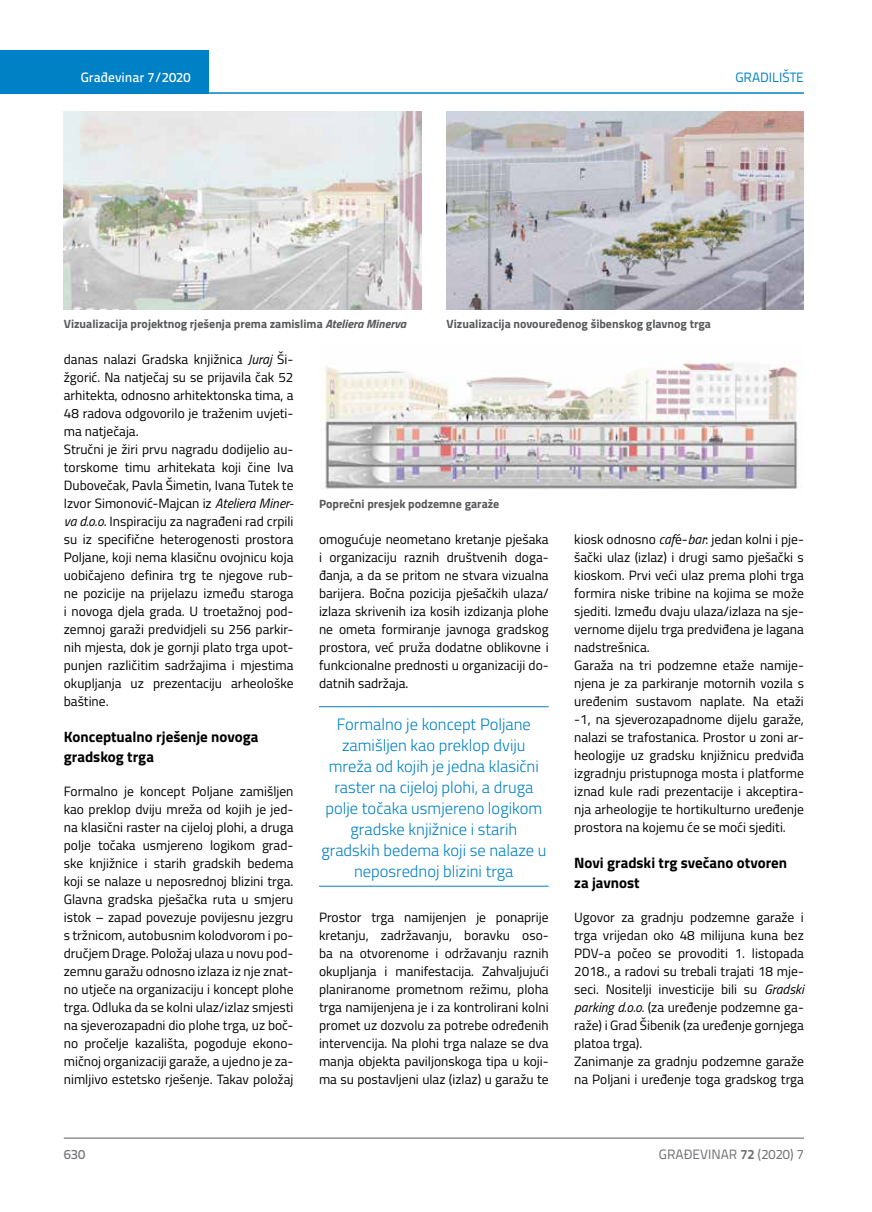
<style>
.page{position:relative;width:872px;height:1212px;background:#fff}
.page>*{position:absolute;margin:0;border:0;box-sizing:border-box;transform-origin:0 0}
.t1{font:300 16.5px/21px "Titillium";color:#0081c6;text-align:center}
.t2{font:700 15px/19.5px "Titillium";color:#000}
.t3{font:13.5px/18px "Titillium";color:#000}
.t4{font:13.5px "Titillium Text 22 L";color:#6d6e71}
.t5{font:500 13.5px "Titillium Text 22 L";color:#fff}
.t6{font:13.5px "Titillium Text 22 L";color:#0081c6}
.t7{font:500 13.5px "Titillium Text 22 L";color:#797a7d}
.t8{font:700 12px "Titillium";color:#58595b}
.s1{font-style:italic}
.s2{font-weight:700}
</style>
<div class="page">
<div style="left:0;top:50px;width:208px;height:44px;background:#0081c6"></div>
<hr style="left:0;top:92px;width:804px;height:2px;background:#0081c6">
<hr style="left:64px;top:1138px;width:740px;height:1px;background:#58595b">
<hr style="left:319px;top:706px;width:230px;height:1px;background:#0081c6">
<hr style="left:319px;top:886px;width:230px;height:1px;background:#0081c6">
<img style="left:64px;top:112px;width:357px;height:198px">
<img style="left:446px;top:112px;width:358px;height:198px">
<img style="left:321px;top:362px;width:477px;height:127px">
<p class="t5" style="left:81px;top:67px;width:111px">Građevinar 7/2020</p>
<p class="t6" style="left:735px;top:68px;width:70px">GRADILIŠTE</p>
<p class="t8" style="left:64px;top:314px;width:344px">Vizualizacija projektnog rješenja prema zamislima <span class="s1">Ateliera Minerva</span></p>
<p class="t8" style="left:446px;top:314px;width:266px">Vizualizacija novouređenog šibenskog glavnog trga</p>
<p class="t3" style="left:64px;top:349px;width:231px">danas nalazi Gradska knjižnica <span class="s1">Juraj</span> Ši&shy;žgorić. Na natječaj su se prijavila čak 52 arhitekta, odnosno arhitektonska tima, a 48 radova odgovorilo je traženim uvjeti&shy;ma natječaja.<br>Stručni je žiri prvu nagradu dodijelio au&shy;torskome timu arhitekata koji čine Iva Dubovečak, Pavla Šimetin, Ivana Tutek te Izvor Simonović-Majcan iz <span class="s1">Ateliera Miner&shy;va d.o.o</span>. Inspiraciju za nagrađeni rad crpili su iz specifične heterogenosti prostora Poljane, koji nema klasičnu ovojnicu koja uobičajeno definira trg te njegove rub&shy;ne pozicije na prijelazu između staroga i novoga djela grada. U troetažnoj pod&shy;zemnoj garaži predvidjeli su 256 parkir&shy;nih mjesta, dok je gornji plato trga upot&shy;punjen različitim sadržajima i mjestima okupljanja uz prezentaciju arheološke baštine.</p>
<p class="t2" style="left:64px;top:726px;width:196px">Konceptualno rješenje novoga gradskog trga</p>
<p class="t3" style="left:64px;top:782px;width:231px;text-align:justify">Formalno je koncept Poljane zamišljen kao preklop dviju mreža od kojih je jed&shy;na klasični raster na cijeloj plohi, a druga polje točaka usmjereno logikom grad&shy;ske knjižnice i starih gradskih bedema koji se nalaze u neposrednoj blizini trga.<br>Glavna gradska pješačka ruta u smjeru istok – zapad povezuje povijesnu jezgru s tržnicom, autobusnim kolodvorom i po&shy;dručjem Drage. Položaj ulaza u novu pod&shy;zemnu garažu odnosno izlaza iz nje znat&shy;no utječe na organizaciju i koncept plohe trga. Odluka da se kolni ulaz/izlaz smjesti na sjeverozapadni dio plohe trga, uz boč&shy;no pročelje kazališta, pogoduje ekono&shy;mičnoj organizaciji garaže, a ujedno je za&shy;nimljivo estetsko rješenje. Takav položaj</p>
<p class="t8" style="left:319px;top:494px;width:182px">Poprečni presjek podzemne garaže</p>
<p class="t3" style="left:319px;top:529px;width:231px;text-align:justify">omogućuje neometano kretanje pješaka i organizaciju raznih društvenih doga&shy;đanja, a da se pritom ne stvara vizualna barijera. Bočna pozicija pješačkih ulaza/ izlaza skrivenih iza kosih izdizanja plohe ne ometa formiranje javnoga gradskog prostora, već pruža dodatne oblikovne i funkcionalne prednosti u organizaciji do&shy;datnih sadržaja.</p>
<p class="t1" style="left:321px;top:713px;width:226px">Formalno je koncept Poljane zamišljen kao preklop dviju mreža od kojih je jedna klasični raster na cijeloj plohi, a druga polje točaka usmjereno logikom gradske knjižnice i starih gradskih bedema koji se nalaze u neposrednoj blizini trga</p>
<p class="t3" style="left:319px;top:908px;width:231px;text-align:justify">Prostor trga namijenjen je ponaprije kretanju, zadržavanju, boravku oso&shy;ba na otvorenome i održavanju raznih okupljanja i manifestacija. Zahvaljujući planiranome prometnom režimu, ploha trga namijenjena je i za kontrolirani kolni promet uz dozvolu za potrebe određenih intervencija. Na plohi trga nalaze se dva manja objekta paviljonskoga tipa u koji&shy;ma su postavljeni ulaz (izlaz) u garažu te</p>
<p class="t3" style="left:574px;top:529px;width:231px">kiosk odnosno <span class="s1">caf</span>é-<span class="s1">bar</span>: jedan kolni i pje&shy;šački ulaz (izlaz) i drugi samo pješački s kioskom. Prvi veći ulaz prema plohi trga formira niske tribine na kojima se može sjediti. Između dvaju ulaza/izlaza na sje&shy;vernome dijelu trga predviđena je lagana nadstrešnica.<br>Garaža na tri podzemne etaže namije&shy;njena je za parkiranje motornih vozila s uređenim sustavom naplate. Na etaži -1, na sjeverozapadnome dijelu garaže, nalazi se trafostanica. Prostor u zoni ar&shy;heologije uz gradsku knjižnicu predviđa izgradnju pristupnoga mosta i platforme iznad kule radi prezentacije i akceptira&shy;nja arheologije te hortikulturno uređenje prostora na kojemu će se moći sjediti.</p>
<p class="t2" style="left:574px;top:852px;width:214px">Novi gradski trg svečano otvoren za javnost</p>
<p class="t3" style="left:574px;top:908px;width:231px">Ugovor za gradnju podzemne garaže i trga vrijedan oko 48 milijuna kuna bez PDV-a počeo se provoditi 1. listopada 2018., a radovi su trebali trajati 18 mje&shy;seci. Nositelji investicije bili su <span class="s1">Gradski parking d.o.o.</span> (za uređenje podzemne ga&shy;raže) i Grad Šibenik (za uređenje gornjega platoa trga).<br>Zanimanje za gradnju podzemne garaže na Poljani i uređenje toga gradskog trga</p>
<p class="t7" style="left:64px;top:1144px;width:23px">630</p>
<p class="t4" style="left:659px;top:1144px;width:146px">GRAĐEVINAR <span class="s2">72</span> (2020) 7</p>
</div>
